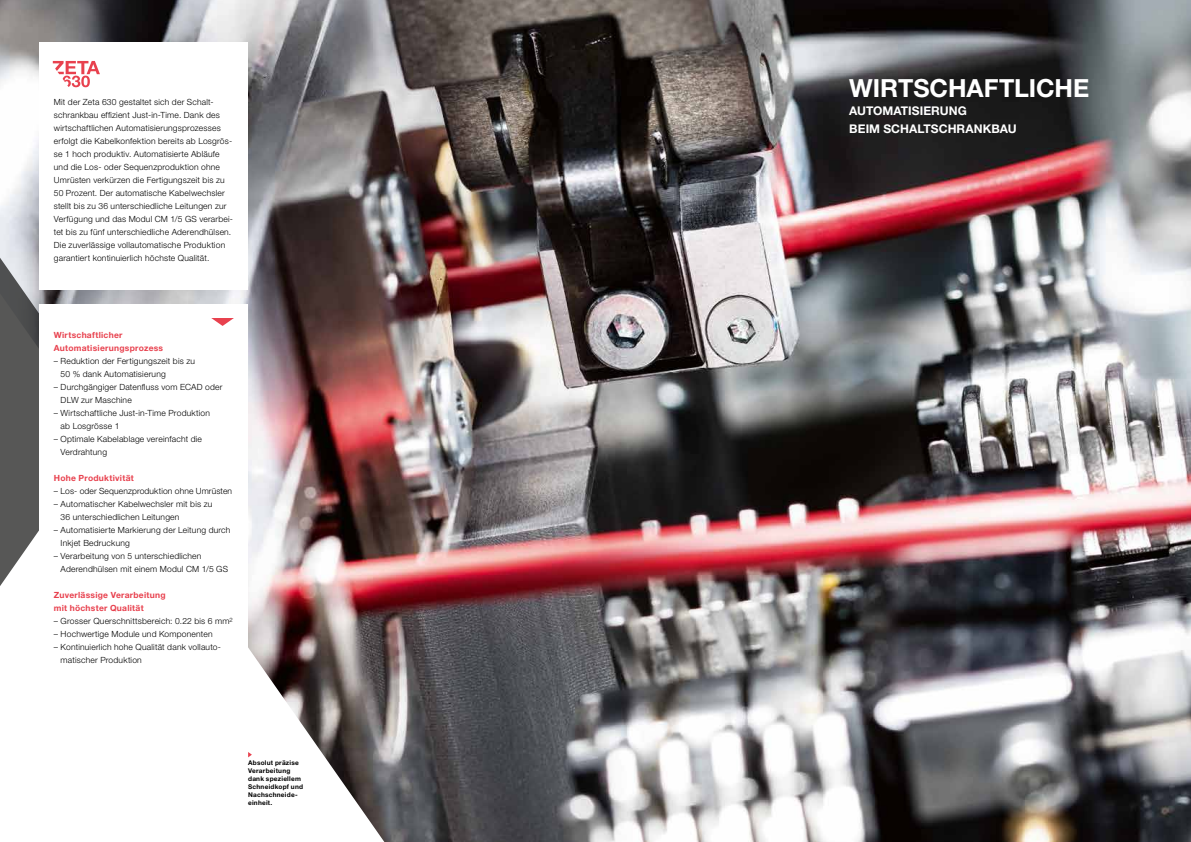
<style>
.page{position:relative;width:1191px;height:842px;background:#fff}
.page>*{position:absolute;margin:0;border:0;box-sizing:border-box;transform-origin:0 0}
.t1{font:700 25px "Helvetica Neue LT Std";color:#fff}
.t2{font:700 12px/18px "Helvetica Neue LT Std";letter-spacing:.005em;color:#fff}
.t3{font:300 8.5px/13px "Helvetica Neue LT Std";letter-spacing:.025em;color:#000}
.t4{font:700 8.5px/13px "Helvetica Neue LT Std";letter-spacing:.03em;color:#e8414e}
.t5{font:700 6.5px/8px "Helvetica Neue LT Std";letter-spacing:.035em;color:#000}
</style>
<div class="page">
<img style="left:0;top:0;width:1191px;height:842px">
<img style="left:0;top:293px;width:384px;height:549px">
<svg style="left:0;top:134px;width:115px;height:576px"></svg>
<div style="left:40px;top:304px;width:208px;height:510px;background:#fff"></div>
<svg style="left:211px;top:318px;width:23px;height:8px"></svg>
<div style="left:40px;top:43px;width:208px;height:247px;background:#fff"></div>
<svg style="left:53px;top:61px;width:47px;height:26px"></svg>
<svg style="left:248px;top:752px;width:4px;height:5px"></svg>
<p class="t3" style="left:54px;top:96px;width:181px">Mit der Zeta 630 gestaltet sich der Schalt&shy;schrankbau effizient Just-in-Time. Dank des wirtschaftlichen Automatisierungsprozesses erfolgt die Kabelkonfektion bereits ab Losgrös&shy;se 1 hoch produktiv. Automatisierte Abläufe und die Los- oder Sequenzproduktion ohne Umrüsten verkürzen die Fertigungszeit bis zu 50 Prozent. Der automatische Kabelwechsler stellt bis zu 36 unterschiedliche Leitungen zur Verfügung und das Modul CM 1/5 GS verarbei&shy;tet bis zu fünf unterschiedliche Aderendhülsen.<br>Die zuverlässige vollautomatische Produktion garantiert kontinuierlich höchste Qualität.</p>
<p class="t4" style="left:54px;top:328px;width:111px">Wirtschaftlicher<br>Automatisierungsprozess</p>
<p class="t3" style="left:61px;top:355px;width:136px;text-indent:-7px">– Reduktion der Fertigungszeit bis zu<br>50 % dank Automatisierung</p>
<p class="t3" style="left:61px;top:381px;width:163px;text-indent:-7px">– Durchgängiger Datenfluss vom ECAD oder<br>DLW zur Maschine</p>
<p class="t3" style="left:61px;top:406px;width:151px;text-indent:-7px">– Wirtschaftliche Just-in-Time Produktion ab Losgrösse 1</p>
<p class="t3" style="left:61px;top:432px;width:143px;text-indent:-7px">– Optimale Kabelablage vereinfacht die<br>Verdrahtung</p>
<p class="t4" style="left:54px;top:471px;width:81px">Hohe Produktivität</p>
<p class="t3" style="left:54px;top:484px;width:180px">– Los- oder Sequenzproduktion ohne Umrüsten</p>
<p class="t3" style="left:61px;top:497px;width:153px;text-indent:-7px">– Automatischer Kabelwechsler mit bis zu<br>36 unterschiedlichen Leitungen</p>
<p class="t3" style="left:61px;top:523px;width:171px;text-indent:-7px">– Automatisierte Markierung der Leitung durch<br>Inkjet Bedruckung</p>
<p class="t3" style="left:61px;top:549px;width:169px;text-indent:-7px">– Verarbeitung von 5 unterschiedlichen<br>Aderendhülsen mit einem Modul CM 1/5 GS</p>
<p class="t4" style="left:54px;top:588px;width:113px">Zuverlässige Verarbeitung mit höchster Qualität</p>
<p class="t3" style="left:54px;top:614px;width:180px">– Grosser Querschnittsbereich: 0.22 bis 6 mm<sup>2</sup></p>
<p class="t3" style="left:54px;top:628px;width:160px">– Hochwertige Module und Komponenten</p>
<p class="t3" style="left:61px;top:641px;width:161px;text-indent:-7px">– Kontinuierlich hohe Qualität dank vollauto&shy;matischer Produktion</p>
<p class="t5" style="left:248px;top:759px;width:56px">Absolut präzise<br>Verarbeitung dank speziellem<br>Schneidkopf und<br>Nachschneide&shy;einheit.</p>
<h1 class="t1" style="left:849px;top:73px;width:241px">WIRTSCHAFTLICHE</h1>
<h2 class="t2" style="left:849px;top:102px;width:169px">AUTOMATISIERUNG<br>BEIM SCHALTSCHRANKBAU</h2>
</div>
